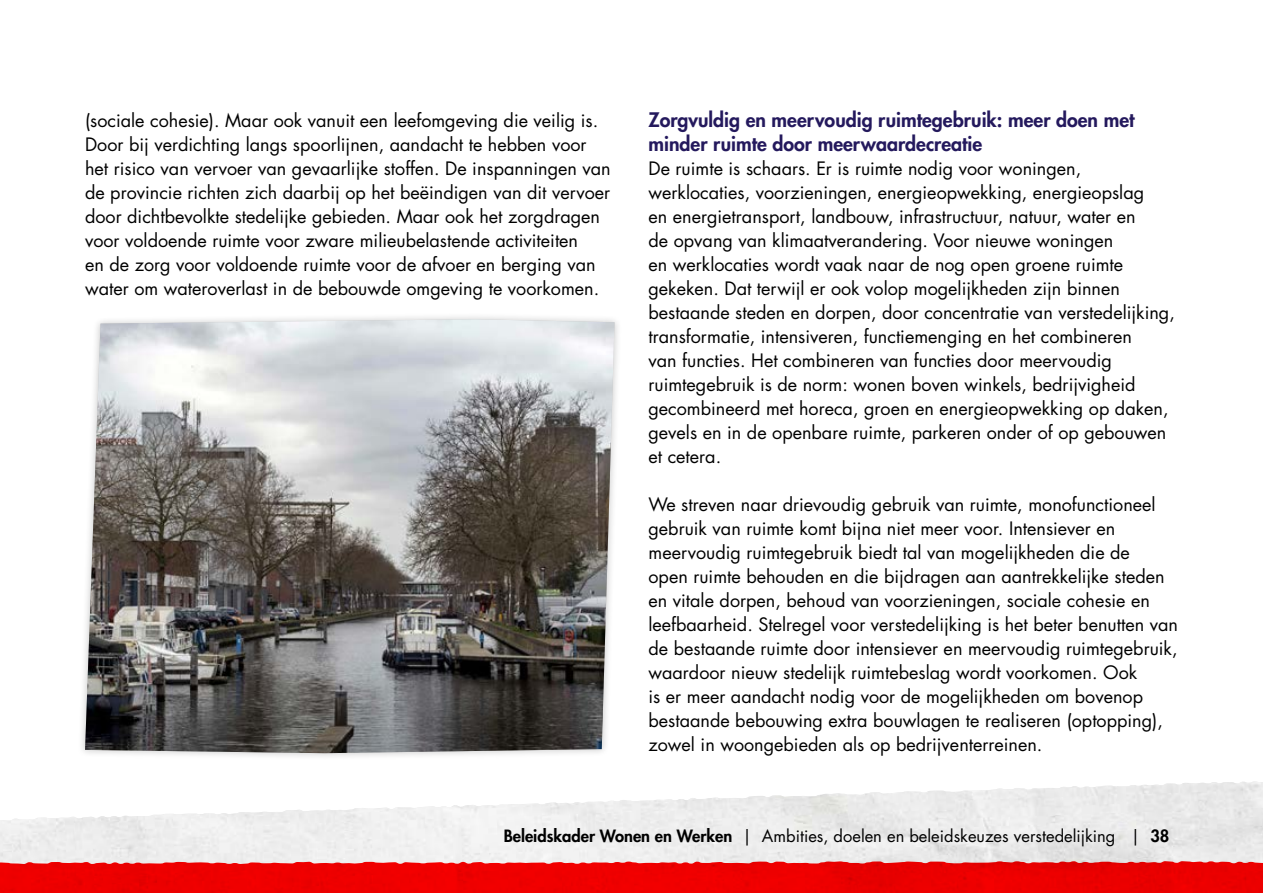
<style>
.page{position:relative;width:1263px;height:893px;background:#fff}
.page>*{position:absolute;margin:0;border:0;box-sizing:border-box;transform-origin:0 0}
.t1{font:800 19.5px/24px "Futura Std";color:#24195d}
.t2{font:18px/24px "Futura Std";color:#000}
.t3{font:16.5px "Futura Std";color:#000}
.s1{font-weight:800}
</style>
<div class="page">
<svg style="left:0;top:792px;width:1263px;height:69px;fill:#eee"></svg>
<img style="left:889px;top:781px;width:374px;height:12px">
<svg style="left:0;top:861px;width:1263px;height:32px;background:#ec0b0b"></svg>
<div style="left:78px;top:311px;width:544px;height:449px;background:#000;opacity:.2"></div>
<img style="left:85px;top:319px;width:529px;height:434px">
<p class="t2" style="left:85px;top:109px;width:527px">(sociale cohesie). Maar ook vanuit een leefomgeving die veilig is.<br>Door bij verdichting langs spoorlijnen, aandacht te hebben voor het risico van vervoer van gevaarlijke stoffen. De inspanningen van de provincie richten zich daarbij op het beëindigen van dit vervoer door dichtbevolkte stedelijke gebieden. Maar ook het zorgdragen voor voldoende ruimte voor zware milieubelastende activiteiten<br>en de zorg voor voldoende ruimte voor de afvoer en berging van water om wateroverlast in de bebouwde omgeving te voorkomen.</p>
<p class="t1" style="left:648px;top:108px;width:487px">Zorgvuldig en meervoudig ruimtegebruik: meer doen met minder ruimte door meerwaardecreatie</p>
<p class="t2" style="left:648px;top:157px;width:528px">De ruimte is schaars. Er is ruimte nodig voor woningen, werklocaties, voorzieningen, energieopwekking, energieopslag<br>en energietransport, landbouw, infrastructuur, natuur, water en<br>de opvang van klimaatverandering. Voor nieuwe woningen<br>en werklocaties wordt vaak naar de nog open groene ruimte gekeken. Dat terwijl er ook volop mogelijkheden zijn binnen bestaande steden en dorpen, door concentratie van verstedelijking, transformatie, intensiveren, functiemenging en het combineren<br>van functies. Het combineren van functies door meervoudig ruimtegebruik is de norm: wonen boven winkels, bedrijvigheid gecombineerd met horeca, groen en energieopwekking op daken, gevels en in de openbare ruimte, parkeren onder of op gebouwen et cetera.</p>
<p class="t2" style="left:648px;top:493px;width:531px">We streven naar drievoudig gebruik van ruimte, monofunctioneel gebruik van ruimte komt bijna niet meer voor. Intensiever en meervoudig ruimtegebruik biedt tal van mogelijkheden die de<br>open ruimte behouden en die bijdragen aan aantrekkelijke steden en vitale dorpen, behoud van voorzieningen, sociale cohesie en leefbaarheid. Stelregel voor verstedelijking is het beter benutten van de bestaande ruimte door intensiever en meervoudig ruimtegebruik, waardoor nieuw stedelijk ruimtebeslag wordt voorkomen. Ook<br>is er meer aandacht nodig voor de mogelijkheden om bovenop bestaande bebouwing extra bouwlagen te realiseren (optopping), zowel in woongebieden als op bedrijventerreinen.</p>
<p class="t3" style="left:504px;top:826px;width:667px"><span class="s1">Beleidskader Wonen en Werken</span> | Ambities, doelen en beleidskeuzes verstedelijking | <span class="s1">38</span></p>
</div>
